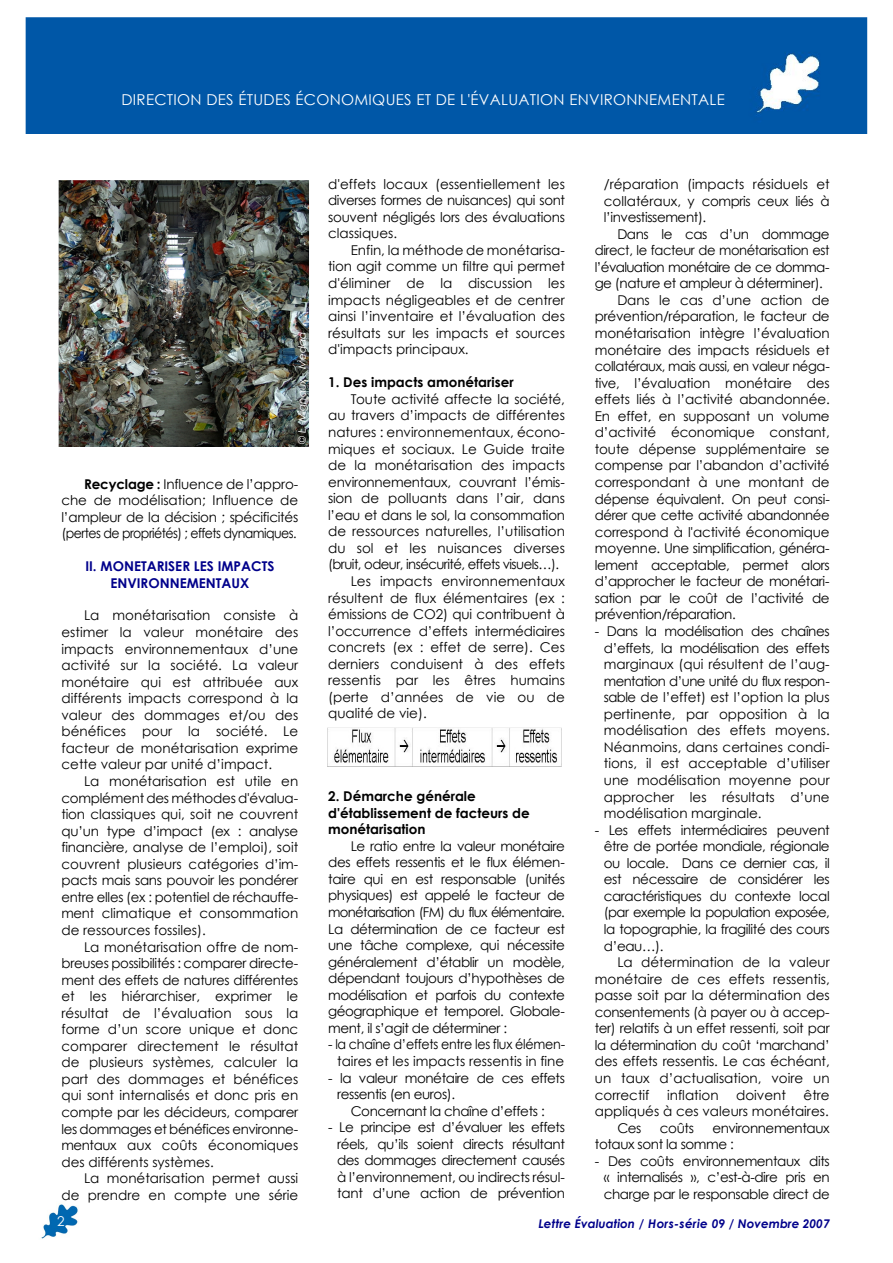
<style>
.page{position:relative;width:893px;height:1263px;background:#fff}
.page>*{position:absolute;margin:0;border:0;box-sizing:border-box;transform-origin:0 0}
.t1{font:15px "Century Gothic";letter-spacing:.02em;color:#fff}
.t2{font:13.5px/16.5px "Century Gothic";letter-spacing:-.01em;color:#000;text-align:justify}
.t3{font:13.5px/16.5px "Century Gothic";letter-spacing:-.03em;color:#000}
.t4{font:700 13.5px/16.5px "Century Gothic";color:#000}
.t5{font:700 13.5px/16.5px "Century Gothic";color:#00008b;text-align:center}
.t6{font:13.5px "Century Gothic";letter-spacing:-.04em;color:#000}
.t7{font:13.5px "Century Gothic";letter-spacing:-.05em;color:#000}
.t8{font:13.5px "Century Gothic";color:#fff}
.t9{font:italic 700 12px "Century Gothic";color:#00008b}
.t10{font:italic 10.5px "Century Gothic";color:#fff}
.s1{font-weight:700}
</style>
<div class="page">
<img style="left:41px;top:1204px;width:37px;height:35px">
<div style="left:26px;top:17px;width:841px;height:117px;background:#0057a7"></div>
<img style="left:59px;top:180px;width:250px;height:267px">
<img style="left:327px;top:728px;width:230px;height:38px">
<p class="t1" style="left:121px;top:91px;width:605px">DIRECTION DES ÉTUDES ÉCONOMIQUES ET DE L'ÉVALUATION ENVIRONNEMENTALE</p>
<p class="t10" style="left:296px;top:444px;width:114px;rotate:-90deg">© L. Mignaux - Medad</p>
<p class="t2" style="left:62px;top:476px;width:238px;text-indent:22px"><span class="s1">Recyclage :</span> Influence de l’appro&shy;che de modélisation; Influence de l’ampleur de la décision ; spécificités (pertes de propriétés) ; effets dynamiques.</p>
<p class="t5" style="left:85px;top:558px;width:190px">II. MONETARISER LES IMPACTS<br>ENVIRONNEMENTAUX</p>
<p class="t2" style="left:62px;top:607px;width:238px;text-indent:22px">La monétarisation consiste à estimer la valeur monétaire des impacts environnementaux d’une activité sur la société. La valeur monétaire qui est attribuée aux différents impacts correspond à la valeur des dommages et/ou des bénéfices pour la société. Le facteur de monétarisation exprime cette valeur par unité d’impact.</p>
<p class="t2" style="left:62px;top:773px;width:238px;text-indent:22px">La monétarisation est utile en complément des méthodes d'évalua&shy;tion classiques qui, soit ne couvrent qu’un type d’impact (ex : analyse financière, analyse de l’emploi), soit couvrent plusieurs catégories d’im&shy;pacts mais sans pouvoir les pondérer entre elles (ex : potentiel de réchauffe&shy;ment climatique et consommation de ressources fossiles).</p>
<p class="t2" style="left:62px;top:938px;width:238px;text-indent:22px">La monétarisation offre de nom&shy;breuses possibilités : comparer directe&shy;ment des effets de natures différentes et les hiérarchiser, exprimer le résultat de l’évaluation sous la forme d’un score unique et donc comparer directement le résultat de plusieurs systèmes, calculer la part des dommages et bénéfices qui sont internalisés et donc pris en compte par les décideurs, comparer les dommages et bénéfices environne&shy;mentaux aux coûts économiques des différents systèmes.</p>
<p class="t2" style="left:62px;top:1170px;width:238px;text-align:right">La monétarisation permet aussi<br>de prendre en compte une série</p>
<p class="t8" style="left:57px;top:1213px;width:9px">2</p>
<p class="t2" style="left:328px;top:176px;width:238px">d'effets locaux (essentiellement les diverses formes de nuisances) qui sont souvent négligés lors des évaluations classiques.</p>
<p class="t2" style="left:328px;top:242px;width:238px;text-indent:22px">Enfin, la méthode de monétarisa&shy;tion agit comme un filtre qui permet d'éliminer de la discussion les impacts négligeables et de centrer ainsi l’inventaire et l’évaluation des résultats sur les impacts et sources d'impacts principaux.</p>
<p class="t4" style="left:328px;top:374px;width:187px">1. Des impacts amonétariser</p>
<p class="t2" style="left:351px;top:391px;width:216px">Toute activité affecte la société,</p>
<p class="t2" style="left:328px;top:407px;width:238px">au travers d’impacts de différentes</p>
<p class="t2" style="left:328px;top:424px;width:238px">natures : environnementaux, écono-</p>
<p class="t2" style="left:328px;top:441px;width:238px">miques et sociaux. Le Guide traite</p>
<p class="t2" style="left:328px;top:457px;width:238px">de la monétarisation des impacts</p>
<p class="t2" style="left:328px;top:474px;width:238px">environnementaux, couvrant l’émis-</p>
<p class="t2" style="left:328px;top:490px;width:238px">sion de polluants dans l’air, dans</p>
<p class="t2" style="left:328px;top:507px;width:238px">l’eau et dans le sol, la consommation</p>
<p class="t2" style="left:328px;top:523px;width:238px">de ressources naturelles, l’utilisation</p>
<p class="t2" style="left:328px;top:540px;width:238px">du sol et les nuisances diverses</p>
<p class="t6" style="left:328px;top:557px;width:233px">(bruit, odeur, insécurité, effets visuels…).</p>
<p class="t2" style="left:351px;top:573px;width:216px">Les impacts environnementaux</p>
<p class="t2" style="left:328px;top:590px;width:238px">résultent de flux élémentaires (ex :</p>
<p class="t2" style="left:328px;top:606px;width:238px">émissions de CO2) qui contribuent à</p>
<p class="t2" style="left:328px;top:623px;width:238px">l’occurrence d’effets intermédiaires</p>
<p class="t2" style="left:328px;top:639px;width:238px">concrets (ex : effet de serre). Ces</p>
<p class="t2" style="left:328px;top:656px;width:238px">derniers conduisent à des effets</p>
<p class="t2" style="left:328px;top:672px;width:238px">ressentis par les êtres humains</p>
<p class="t2" style="left:328px;top:689px;width:238px">(perte d’années de vie ou de</p>
<p class="t2" style="left:328px;top:705px;width:100px">qualité de vie).</p>
<p class="t4" style="left:328px;top:788px;width:203px">2. Démarche générale d'établissement de facteurs de monétarisation</p>
<p class="t2" style="left:328px;top:838px;width:238px;text-indent:22px">Le ratio entre la valeur monétaire des effets ressentis et le flux élémen&shy;taire qui en est responsable (unités physiques) est appelé le facteur de monétarisation (FM) du flux élémentaire.<br>La détermination de ce facteur est une tâche complexe, qui nécessite généralement d’établir un modèle, dépendant toujours d’hypothèses de modélisation et parfois du contexte géographique et temporel. Globale&shy;ment, il s’agit de déterminer :</p>
<p class="t2" style="left:328px;top:1036px;width:239px;text-align:center">- la chaîne d’effets entre les flux élémen&shy;taires et les impacts ressentis in fine</p>
<p class="t3" style="left:337px;top:1070px;width:229px;text-indent:-9px">- la valeur monétaire de ces effets ressentis (en euros).</p>
<p class="t3" style="left:351px;top:1103px;width:196px">Concernant la chaîne d’effets :</p>
<p class="t2" style="left:337px;top:1119px;width:229px;text-indent:-9px">- Le principe est d’évaluer les effets réels, qu’ils soient directs résultant des dommages directement causés à l’environnement, ou indirects résul&shy;tant d’une action de prévention</p>
<p class="t2" style="left:604px;top:176px;width:227px">/réparation (impacts résiduels et collatéraux, y compris ceux liés à l’investissement).</p>
<p class="t3" style="left:617px;top:226px;width:214px">Dans le cas d’un dommage</p>
<p class="t3" style="left:595px;top:242px;width:236px">direct, le facteur de monétarisation est</p>
<p class="t7" style="left:595px;top:259px;width:236px">l’évaluation monétaire de ce domma-</p>
<p class="t3" style="left:595px;top:275px;width:230px">ge (nature et ampleur à déterminer).</p>
<p class="t2" style="left:617px;top:292px;width:214px">Dans le cas d’une action de</p>
<p class="t2" style="left:595px;top:309px;width:236px">prévention/réparation, le facteur de</p>
<p class="t2" style="left:595px;top:325px;width:236px">monétarisation intègre l’évaluation</p>
<p class="t2" style="left:595px;top:342px;width:236px">monétaire des impacts résiduels et</p>
<p class="t3" style="left:595px;top:358px;width:237px">collatéraux, mais aussi, en valeur néga-</p>
<p class="t2" style="left:595px;top:375px;width:236px">tive, l’évaluation monétaire des</p>
<p class="t2" style="left:595px;top:391px;width:236px">effets liés à l’activité abandonnée.</p>
<p class="t2" style="left:595px;top:408px;width:236px">En effet, en supposant un volume</p>
<p class="t2" style="left:595px;top:424px;width:236px">d’activité économique constant,</p>
<p class="t2" style="left:595px;top:441px;width:236px">toute dépense supplémentaire se</p>
<p class="t2" style="left:595px;top:458px;width:236px">compense par l’abandon d’activité</p>
<p class="t2" style="left:595px;top:474px;width:236px">correspondant à une montant de</p>
<p class="t3" style="left:595px;top:491px;width:236px">dépense équivalent. On peut consi-</p>
<p class="t3" style="left:595px;top:507px;width:236px">dérer que cette activité abandonnée</p>
<p class="t2" style="left:595px;top:524px;width:236px">correspond à l'activité économique</p>
<p class="t3" style="left:595px;top:540px;width:236px">moyenne. Une simplification, généra-</p>
<p class="t3" style="left:595px;top:557px;width:236px">lement acceptable, permet alors</p>
<p class="t3" style="left:595px;top:573px;width:236px">d’approcher le facteur de monétari-</p>
<p class="t3" style="left:595px;top:590px;width:236px">sation par le coût de l’activité de</p>
<p class="t3" style="left:595px;top:606px;width:142px">prévention/réparation.</p>
<p class="t2" style="left:604px;top:623px;width:227px;text-indent:-9px">- Dans la modélisation des chaînes d’effets, la modélisation des effets marginaux (qui résultent de l’aug&shy;mentation d’une unité du flux respon&shy;sable de l’effet) est l’option la plus pertinente, par opposition à la modélisation des effets moyens.<br>Néanmoins, dans certaines condi&shy;tions, il est acceptable d’utiliser une modélisation moyenne pour approcher les résultats d’une modélisation marginale.</p>
<p class="t2" style="left:604px;top:822px;width:227px;text-indent:-9px">- Les effets intermédiaires peuvent être de portée mondiale, régionale ou locale. Dans ce dernier cas, il est nécessaire de considérer les caractéristiques du contexte local (par exemple la population exposée, la topographie, la fragilité des cours d’eau…).</p>
<p class="t2" style="left:595px;top:954px;width:236px;text-indent:22px">La détermination de la valeur monétaire de ces effets ressentis, passe soit par la détermination des consentements (à payer ou à accep&shy;ter) relatifs à un effet ressenti, soit par la détermination du coût ‘marchand’ des effets ressentis. Le cas échéant, un taux d’actualisation, voire un correctif</p>
<p class="t2" style="left:667px;top:1086px;width:53px">inflation</p>
<p class="t2" style="left:736px;top:1086px;width:51px">doivent</p>
<p class="t2" style="left:804px;top:1086px;width:28px">être</p>
<p class="t2" style="left:595px;top:1103px;width:235px">appliqués à ces valeurs monétaires.</p>
<p class="t2" style="left:617px;top:1120px;width:26px">Ces</p>
<p class="t2" style="left:660px;top:1120px;width:35px">coûts</p>
<p class="t3" style="left:595px;top:1120px;width:236px;text-indent:117px">environnementaux totaux sont la somme :</p>
<p class="t2" style="left:604px;top:1153px;width:227px;text-indent:-9px">- Des coûts environnementaux dits « internalisés », c’est-à-dire pris en charge par le responsable direct de</p>
<p class="t9" style="left:538px;top:1217px;width:293px">Lettre Évaluation / Hors-série 09 / Novembre 2007</p>
</div>
